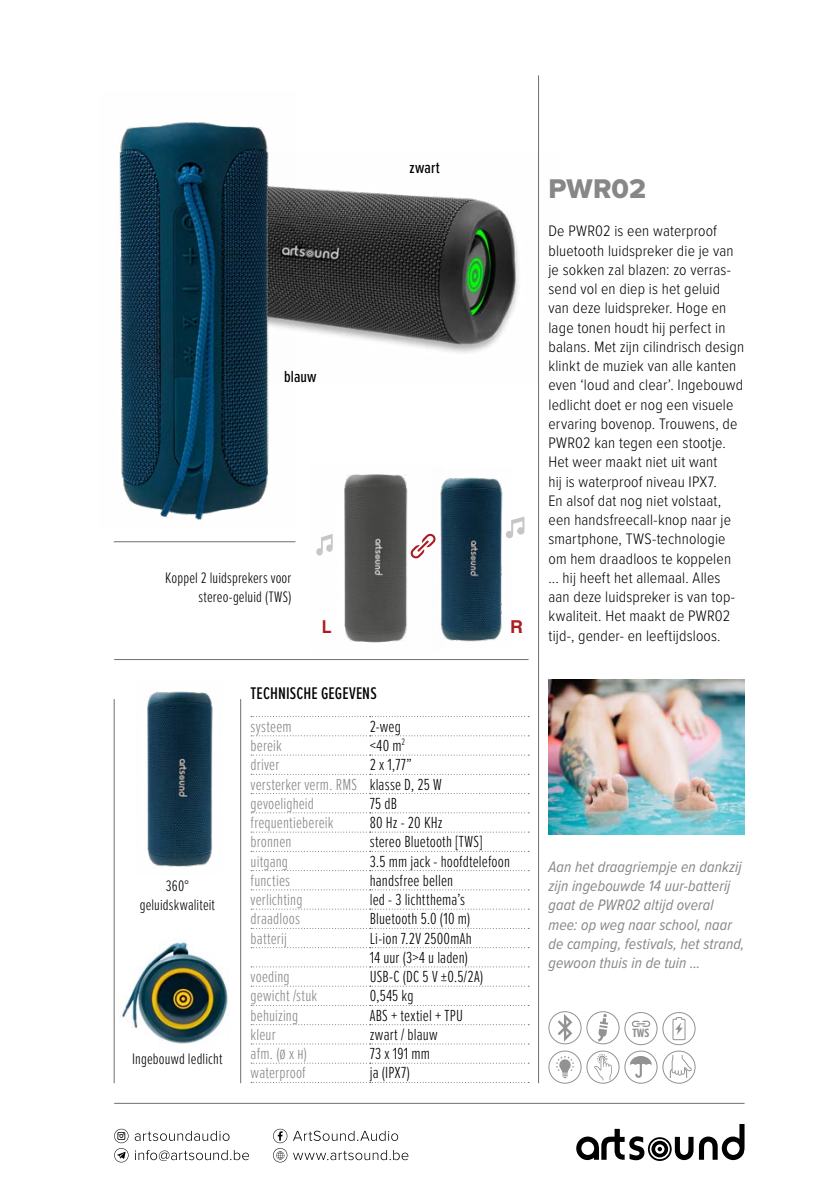
<style>
.page{position:relative;width:819px;height:1191px;background:#fff}
.page>*{position:absolute;margin:0;border:0;box-sizing:border-box;transform-origin:0 0}
.type{font:28px "Proxima Nova Extrabld";letter-spacing:.005em;color:#878787}
.t1{font:700 17.68px "Helvetica";color:#aa1c20;scale:.9 1}
.t2{font:700 17.68px "Helvetica";color:#aa1c20}
.OT_specs{font:500 17.5px "Proxima Nova Ex Cn";letter-spacing:.005em;color:#000}
.specs{font:300 16.62px "Proxima Nova Ex Cn";letter-spacing:.01em;color:#000}
.specs-2{font:300 16.62px "Proxima Nova Ex Cn";letter-spacing:.01em;color:#878787}
.OT_kleuren{font:500 16.62px "Proxima Nova Ex Cn";letter-spacing:.01em;color:#000}
.BT_NL{font:300 15.75px/19.2px "Proxima Nova Cond";letter-spacing:.01em;color:#000}
.onderschrift{font:italic 15.75px/19.2px "Proxima Nova Cond";letter-spacing:.01em;color:#878787}
.extra{font:300 15.75px/19.2px "Proxima Nova Ex Cn";letter-spacing:.01em;color:#000;text-align:center}
.t3{font:700 12.42px "Proxima Nova Ex Cn";color:#929292}
</style>
<div class="page">
<img style="left:318px;top:474px;width:113px;height:169px">
<img style="left:440px;top:477px;width:70px;height:165px">
<img style="left:147px;top:691px;width:66px;height:176px">
<img style="left:297px;top:188px;width:222px;height:165px">
<img style="left:120px;top:938px;width:108px;height:106px">
<svg style="left:410px;top:534px;width:26px;height:24px"></svg>
<svg style="left:505px;top:516px;width:19px;height:22px"></svg>
<svg style="left:316px;top:534px;width:16px;height:21px"></svg>
<div style="left:662px;top:1012px;width:33px;height:33px;border:1px solid #929292;border-radius:50%"></div>
<svg style="left:672px;top:1017px;width:13px;height:23px"></svg>
<div style="left:548px;top:1011px;width:33px;height:33px;border:1px solid #929292;border-radius:50%"></div>
<svg style="left:557px;top:1013px;width:15px;height:28px"></svg>
<div style="left:586px;top:1011px;width:33px;height:33px;border:1px solid #929292;border-radius:50%"></div>
<svg style="left:598px;top:1013px;width:10px;height:28px"></svg>
<div style="left:624px;top:1050px;width:33px;height:33px;border:1px solid #929292;border-radius:50%"></div>
<svg style="left:629px;top:1056px;width:22px;height:22px"></svg>
<div style="left:662px;top:1050px;width:33px;height:33px;border:1px solid #929292;border-radius:50%"></div>
<svg style="left:669px;top:1054px;width:22px;height:24px"></svg>
<div style="left:624px;top:1012px;width:33px;height:33px;border:1px solid #929292;border-radius:50%"></div>
<svg style="left:631px;top:1020px;width:19px;height:7px"></svg>
<div style="left:586px;top:1050px;width:33px;height:33px;border:1px solid #929292;border-radius:50%"></div>
<svg style="left:594px;top:1053px;width:18px;height:27px"></svg>
<div style="left:548px;top:1050px;width:33px;height:33px;border:1px solid #929292;border-radius:50%"></div>
<svg style="left:556px;top:1056px;width:17px;height:22px"></svg>
<img style="left:119px;top:122px;width:178px;height:398px">
<hr style="left:538px;top:75px;width:1px;height:1008px;background:#6f6f6f">
<hr style="left:114px;top:699px;width:1px;height:384px;background:#6f6f6f">
<hr style="left:240px;top:699px;width:1px;height:384px;background:#6f6f6f">
<hr style="left:114px;top:659px;width:414px;height:1px;background:#6f6f6f">
<hr style="left:114px;top:541px;width:181px;height:1px;background:#6f6f6f">
<hr style="left:114px;top:1103px;width:630px;height:1px;background:#6f6f6f">
<svg style="left:699px;top:1124px;width:45px;height:36px"></svg>
<svg style="left:576px;top:1128px;width:117px;height:33px"></svg>
<svg style="left:114px;top:1128px;width:294px;height:34px"></svg>
<img style="left:548px;top:680px;width:196px;height:154px">
<svg style="left:251px;top:716px;width:278px;height:1px"></svg>
<svg style="left:251px;top:754px;width:278px;height:1px"></svg>
<svg style="left:251px;top:774px;width:278px;height:1px"></svg>
<svg style="left:251px;top:793px;width:278px;height:1px"></svg>
<svg style="left:251px;top:812px;width:278px;height:1px"></svg>
<svg style="left:251px;top:831px;width:278px;height:1px"></svg>
<svg style="left:251px;top:870px;width:278px;height:1px"></svg>
<svg style="left:251px;top:889px;width:278px;height:1px"></svg>
<svg style="left:251px;top:908px;width:278px;height:1px"></svg>
<svg style="left:251px;top:928px;width:278px;height:1px"></svg>
<svg style="left:251px;top:966px;width:278px;height:1px"></svg>
<svg style="left:251px;top:985px;width:278px;height:1px"></svg>
<svg style="left:251px;top:1082px;width:278px;height:1px"></svg>
<svg style="left:251px;top:735px;width:278px;height:1px"></svg>
<svg style="left:251px;top:851px;width:278px;height:1px"></svg>
<svg style="left:251px;top:947px;width:278px;height:1px"></svg>
<svg style="left:251px;top:1024px;width:278px;height:1px"></svg>
<svg style="left:251px;top:1043px;width:278px;height:1px"></svg>
<svg style="left:251px;top:1005px;width:278px;height:1px"></svg>
<svg style="left:251px;top:1062px;width:278px;height:1px"></svg>
<p class="OT_kleuren" style="left:284px;top:364px;width:34px">blauw</p>
<p class="extra" style="left:165px;top:567px;width:128px;text-align:right">Koppel 2 luidsprekers voor stereo-geluid (TWS)</p>
<p class="OT_kleuren" style="left:409px;top:155px;width:32px">zwart</p>
<p class="t1" style="left:322px;top:616px;width:12px">L</p>
<p class="t2" style="left:510px;top:616px;width:14px">R</p>
<p class="extra" style="left:140px;top:875px;width:77px">360° geluidskwaliteit</p>
<p class="extra" style="left:132px;top:1048px;width:92px">Ingebouwd ledlicht</p>
<p class="OT_specs" style="left:251px;top:680px;width:128px">TECHNISCHE GEGEVENS</p>
<p class="specs-2" style="left:251px;top:714px;width:43px">systeem</p>
<p class="specs" style="left:370px;top:714px;width:33px">2-weg</p>
<p class="specs-2" style="left:251px;top:733px;width:33px">bereik</p>
<p class="specs" style="left:370px;top:733px;width:37px">&lt;40 m<sup>2</sup></p>
<p class="specs-2" style="left:251px;top:752px;width:30px">driver</p>
<p class="specs" style="left:370px;top:752px;width:44px">2 x 1,77”</p>
<p class="specs-2" style="left:251px;top:772px;width:108px">versterker verm. RMS</p>
<p class="specs" style="left:370px;top:772px;width:74px">klasse D, 25 W</p>
<p class="specs-2" style="left:251px;top:791px;width:65px">gevoeligheid</p>
<p class="specs" style="left:370px;top:791px;width:29px">75 dB</p>
<p class="specs-2" style="left:251px;top:810px;width:84px">frequentiebereik</p>
<p class="specs" style="left:370px;top:810px;width:74px">80 Hz - 20 KHz</p>
<p class="specs-2" style="left:251px;top:829px;width:42px">bronnen</p>
<p class="specs" style="left:370px;top:829px;width:114px">stereo Bluetooth [TWS]</p>
<p class="specs-2" style="left:251px;top:849px;width:39px">uitgang</p>
<p class="specs" style="left:370px;top:849px;width:142px">3.5 mm jack - hoofdtelefoon</p>
<p class="specs-2" style="left:251px;top:868px;width:41px">functies</p>
<p class="specs" style="left:370px;top:868px;width:85px">handsfree bellen</p>
<p class="specs-2" style="left:251px;top:887px;width:53px">verlichting</p>
<p class="specs" style="left:370px;top:887px;width:97px">led - 3 lichtthema’s</p>
<p class="specs-2" style="left:251px;top:906px;width:51px">draadloos</p>
<p class="specs" style="left:370px;top:906px;width:102px">Bluetooth 5.0 (10 m)</p>
<p class="specs-2" style="left:251px;top:926px;width:38px">batterij</p>
<p class="specs" style="left:370px;top:926px;width:103px">Li-ion 7.2V 2500mAh</p>
<p class="specs" style="left:370px;top:945px;width:100px">14 uur (3&gt;4 u laden)</p>
<p class="specs-2" style="left:251px;top:964px;width:41px">voeding</p>
<p class="specs" style="left:370px;top:964px;width:115px">USB-C (DC 5 V ±0.5/2A)</p>
<p class="specs-2" style="left:251px;top:983px;width:68px">gewicht /stuk</p>
<p class="specs" style="left:370px;top:983px;width:45px">0,545 kg</p>
<p class="specs-2" style="left:251px;top:1003px;width:49px">behuizing</p>
<p class="specs" style="left:370px;top:1003px;width:95px">ABS + textiel + TPU</p>
<p class="specs-2" style="left:251px;top:1022px;width:27px">kleur</p>
<p class="specs" style="left:370px;top:1022px;width:69px">zwart / blauw</p>
<p class="specs-2" style="left:251px;top:1041px;width:58px">afm. (Ø x h)</p>
<p class="specs" style="left:370px;top:1041px;width:62px">73 x 191 mm</p>
<p class="specs-2" style="left:251px;top:1060px;width:57px">waterproof</p>
<p class="specs" style="left:370px;top:1060px;width:42px">ja (IPX7)</p>
<p class="type" style="left:548px;top:168px;width:99px">PWR02</p>
<p class="BT_NL" style="left:548px;top:221px;width:197px">De PWR02 is een waterproof bluetooth luidspreker die je van je sokken zal blazen: zo verras&shy;send vol en diep is het geluid van deze luidspreker. Hoge en lage tonen houdt hij perfect in balans. Met zijn cilindrisch design klinkt de muziek van alle kanten even ‘loud and clear’. Ingebouwd ledlicht doet er nog een visuele ervaring bovenop. Trouwens, de<br>PWR02 kan tegen een stootje.<br>Het weer maakt niet uit want<br>hij is waterproof niveau IPX7.<br>En alsof dat nog niet volstaat, een handsfreecall-knop naar je smartphone, TWS-technologie om hem draadloos te koppelen ... hij heeft het allemaal. Alles aan deze luidspreker is van top&shy;kwaliteit. Het maakt de PWR02 tijd-, gender- en leeftijdsloos.</p>
<p class="onderschrift" style="left:548px;top:856px;width:197px">Aan het draagriempje en dankzij zijn ingebouwde 14 uur-batterij gaat de PWR02 altijd overal mee: op weg naar school, naar de camping, festivals, het strand, gewoon thuis in de tuin ...</p>
<p class="t3" style="left:632px;top:1024px;width:19px">TWS</p>
</div>
